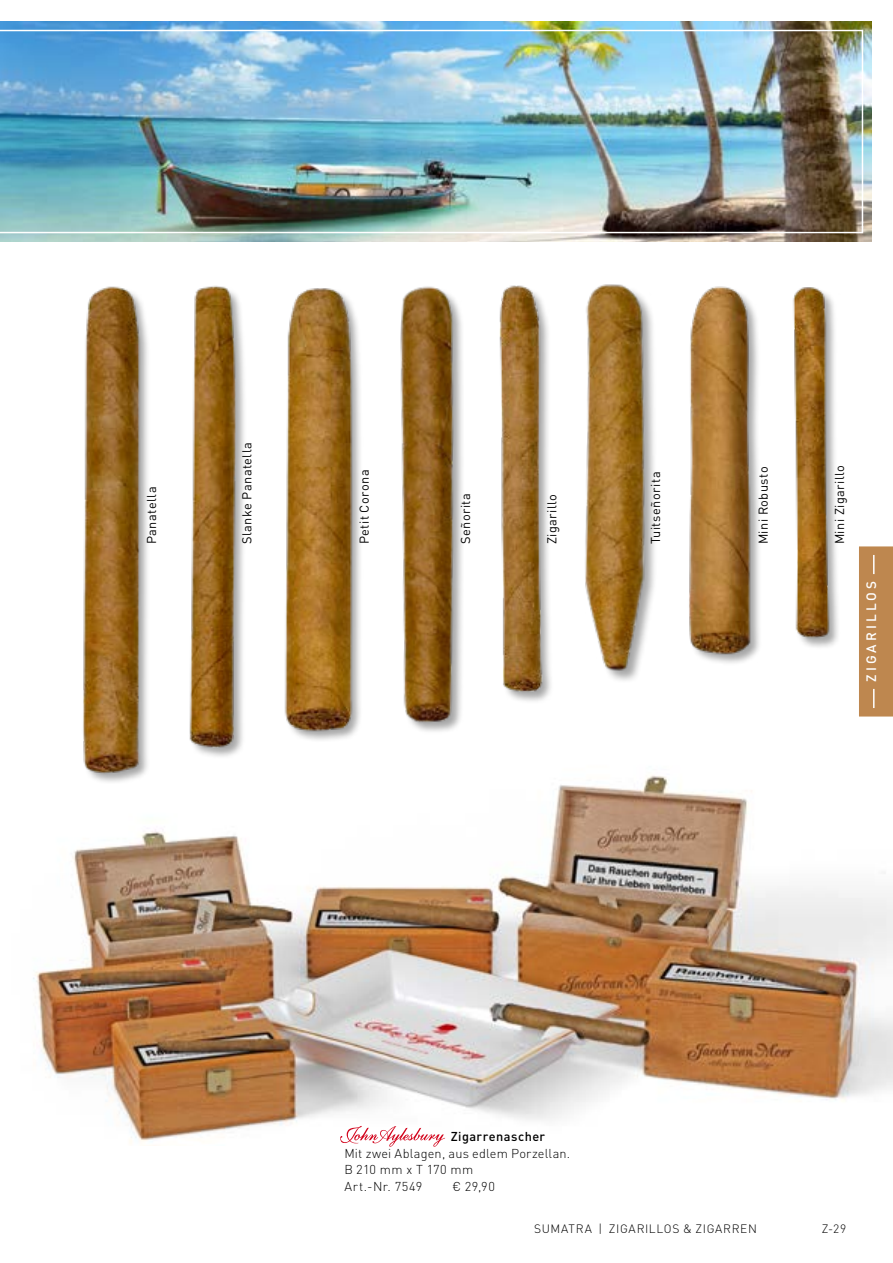
<style>
.page{position:relative;width:893px;height:1263px;background:#fff}
.page>*{position:absolute;margin:0;border:0;box-sizing:border-box;transform-origin:0 0}
.t1{font:500 13.5px "DIN Pro";letter-spacing:.23em;color:#fff}
.t2{font:12.75px "DIN Pro";letter-spacing:.035em;color:#000}
.t3{font:300 12.75px/16.5px "DIN Pro";letter-spacing:.015em;color:#000}
.t4{font:500 12.75px "DIN Pro";letter-spacing:.035em;color:#000}
.t5{font:300 12px "DIN Pro";letter-spacing:.05em;color:#000}
</style>
<div class="page">
<img style="left:0;top:21px;width:872px;height:221px">
<img style="left:0;top:29px;width:864px;height:205px">
<img style="left:33px;top:775px;width:860px;height:368px">
<img style="left:400px;top:286px;width:63px;height:446px">
<div style="left:585px;top:284px;width:73px;height:399px;background:#000;opacity:.35"></div>
<img style="left:585px;top:284px;width:68px;height:395px">
<div style="left:793px;top:287px;width:48px;height:362px;background:#000;opacity:.35"></div>
<img style="left:793px;top:287px;width:37px;height:362px">
<div style="left:500px;top:286px;width:54px;height:417px;background:#000;opacity:.35"></div>
<img style="left:500px;top:285px;width:42px;height:416px">
<div style="left:83px;top:286px;width:68px;height:498px;background:#000;opacity:.35"></div>
<img style="left:81px;top:286px;width:59px;height:502px">
<div style="left:285px;top:287px;width:79px;height:456px;background:#000;opacity:.35"></div>
<img style="left:284px;top:287px;width:68px;height:454px">
<div style="left:689px;top:287px;width:73px;height:379px;background:#000;opacity:.35"></div>
<img style="left:689px;top:286px;width:65px;height:380px">
<div style="left:190px;top:286px;width:57px;height:473px;background:#000;opacity:.35"></div>
<img style="left:189px;top:285px;width:47px;height:470px">
<div style="left:859px;top:546px;width:34px;height:171px;background:#be874f"></div>
<svg style="left:340px;top:1126px;width:105px;height:21px"></svg>
<p class="t2" style="left:143px;top:544px;width:59px;rotate:-90deg">Panatella</p>
<p class="t2" style="left:238px;top:544px;width:104px;rotate:-90deg">Slanke Panatella</p>
<p class="t2" style="left:356px;top:544px;width:77px;rotate:-90deg">Petit Corona</p>
<p class="t2" style="left:457px;top:544px;width:53px;rotate:-90deg">Señorita</p>
<p class="t2" style="left:543px;top:544px;width:52px;rotate:-90deg">Zigarillo</p>
<p class="t2" style="left:647px;top:544px;width:74px;rotate:-90deg">Tuitseñorita</p>
<p class="t2" style="left:755px;top:544px;width:79px;rotate:-90deg">Mini Robusto</p>
<p class="t2" style="left:831px;top:544px;width:81px;rotate:-90deg">Mini Zigarillo</p>
<p class="t1" style="left:862px;top:682px;width:103px;rotate:-90deg">ZIGARILLOS</p>
<p class="t4" style="left:451px;top:1128px;width:96px">Zigarrenascher</p>
<p class="t3" style="left:344px;top:1144px;width:227px">Mit zwei Ablagen, aus edlem Porzellan.<br>B 210 mm x T 170 mm<br>Art.-Nr. 7549</p>
<p class="t3" style="left:452px;top:1177px;width:44px">€ 29,90</p>
<p class="t5" style="left:534px;top:1220px;width:224px">SUMATRA | ZIGARILLOS &amp; ZIGARREN</p>
<p class="t5" style="left:822px;top:1220px;width:26px">Z-29</p>
</div>
